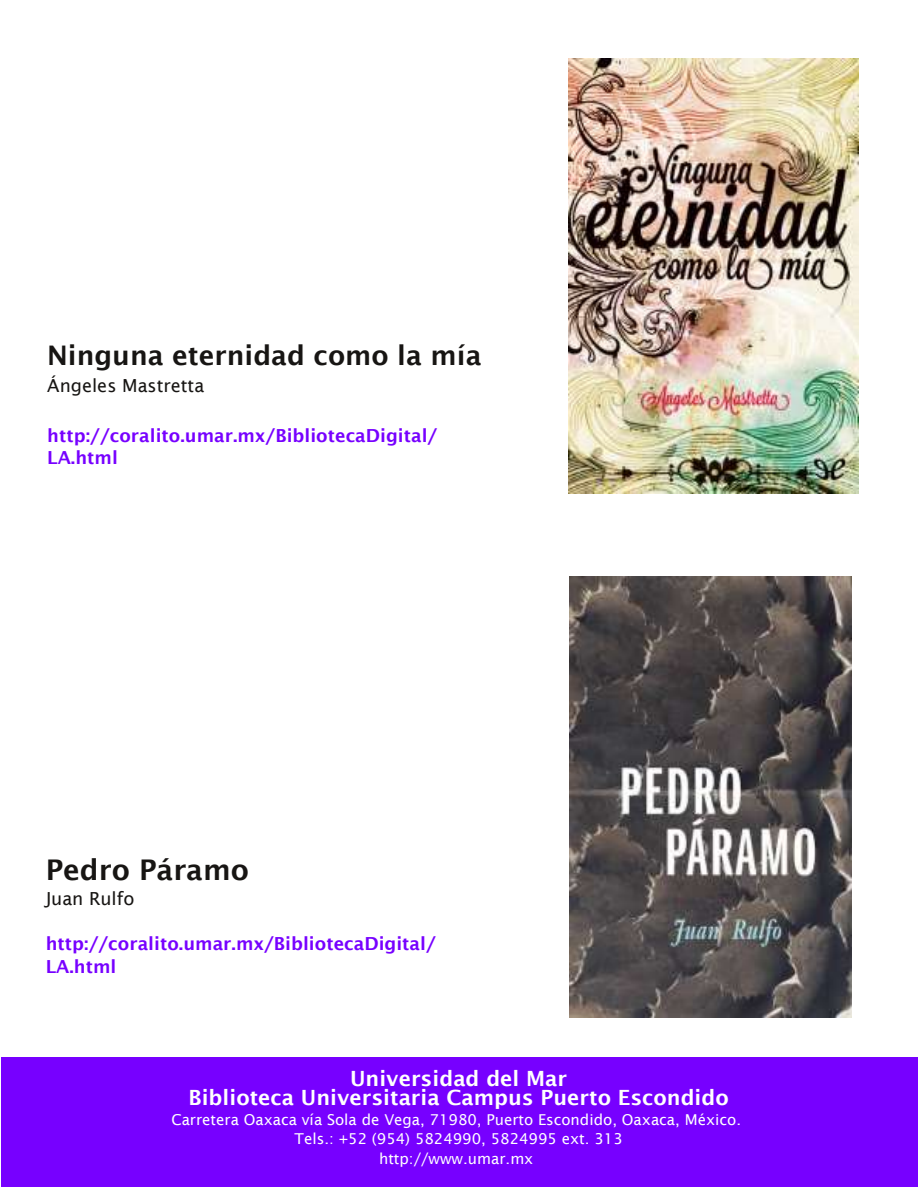
<style>
.page{position:relative;width:918px;height:1188px;background:#fff}
.page>*{position:absolute;margin:0;border:0;box-sizing:border-box;transform-origin:0 0}
.t1{font:600 28.5px "Lucida Sans";color:#171513}
.t2{font:600 27px "Lucida Sans";color:#171513}
.t3{font:600 21px/19.5px "Lucida Sans";color:#fff;text-align:center}
.t4{font:600 18px/22.5px "Lucida Sans";color:#70f}
.t5{font:18px "Lucida Sans";color:#171513}
.t6{font:15px/19.5px "Lucida Sans";color:#fff;text-align:center}
</style>
<div class="page">
<div style="left:1px;top:1057px;width:917px;height:130px;background:#70f"></div>
<img style="left:569px;top:58px;width:290px;height:435px">
<img style="left:570px;top:576px;width:282px;height:442px">
<h2 class="t2" style="left:47px;top:339px;width:436px">Ninguna eternidad como la mía</h2>
<p class="t5" style="left:47px;top:375px;width:159px">Ángeles Mastretta</p>
<p class="t4" style="left:47px;top:424px;width:392px">http://coralito.umar.mx/BibliotecaDigital/<br>LA.html</p>
<h1 class="t1" style="left:46px;top:852px;width:205px">Pedro Páramo</h1>
<p class="t5" style="left:46px;top:888px;width:90px">Juan Rulfo</p>
<p class="t4" style="left:46px;top:932px;width:392px">http://coralito.umar.mx/BibliotecaDigital/<br>LA.html</p>
<h3 class="t3" style="left:189px;top:1068px;width:542px">Universidad del Mar<br>Biblioteca Universitaria Campus Puerto Escondido</h3>
<p class="t6" style="left:171px;top:1109px;width:571px">Carretera Oaxaca vía Sola de Vega, 71980, Puerto Escondido, Oaxaca, México.<br>Tels.: +52 (954) 5824990, 5824995 ext. 313<br>http://www.umar.mx</p>
</div>
